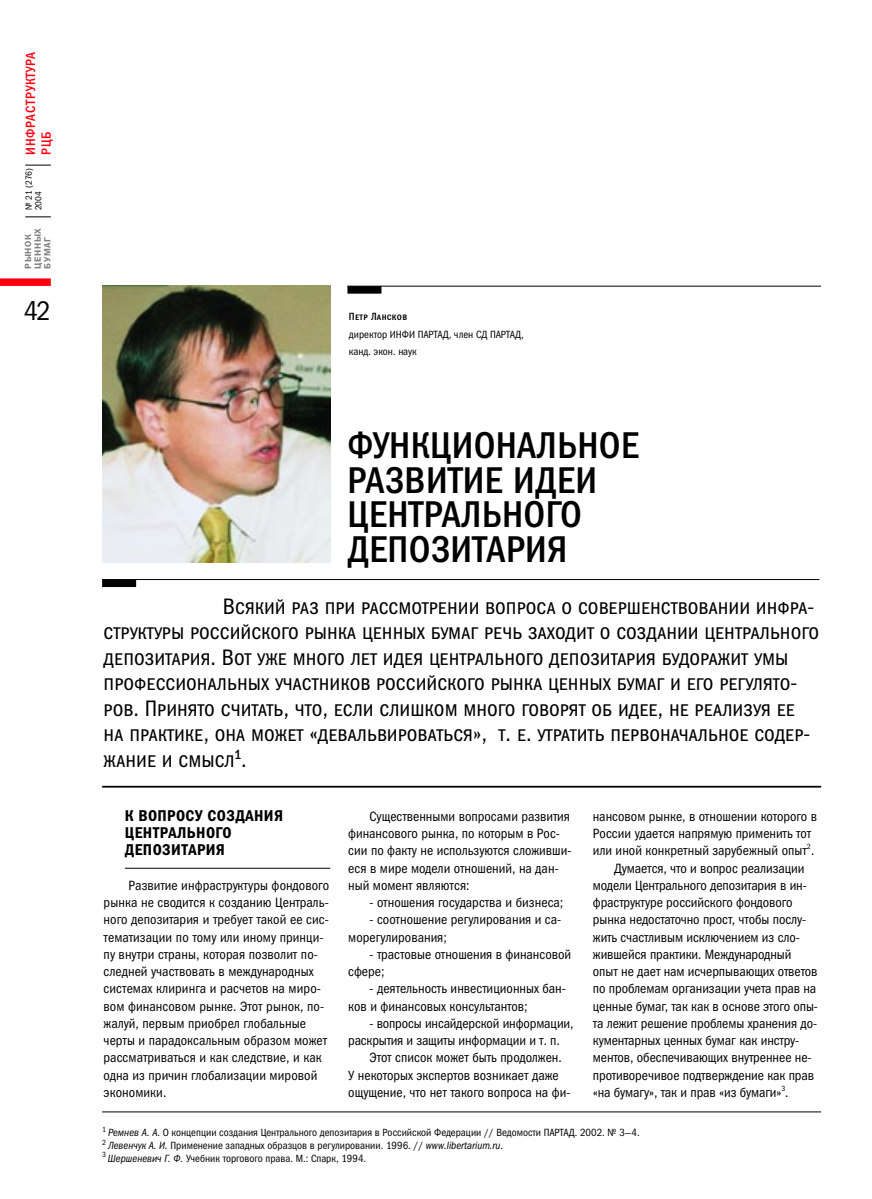
<style>
.page{position:relative;width:872px;height:1199px;background:#fff}
.page>*{position:absolute;margin:0;border:0;box-sizing:border-box;transform-origin:0 0}
.t1{font:37.5px/34.5px "Franklin Gothic Medi Cond C";letter-spacing:.01em;color:#000}
.t2{font:27px "Franklin Gothic Book Cond C";color:#000}
.t3{font:22.5px/25.5px "Franklin Gothic Book Cond SCC";color:#000}
.t4{font:15.75px/17.2px "Franklin Gothic Demi Cond C";letter-spacing:.025em;color:#000}
.t5{font:13.5px/17.2px "Franklin Gothic Book Cond C";color:#000}
.t6{font:13.5px/15.8px "Franklin Gothic Medi Cond C";letter-spacing:.055em;color:#ff000f}
.t7{font:10.5px/12.8px "Franklin Gothic Book Cond C";color:#000}
.t8{font:10.5px "Franklin Gothic Medi Cond SCC";letter-spacing:.025em;color:#000}
.t9{font:9px/9.8px "Franklin Gothic Demi C";letter-spacing:.06em;color:#808080}
.t10{font:9px/9.8px "Franklin Gothic Book Cond C";color:#000}
.s1{font-style:italic}
</style>
<div class="page">
<div style="left:0;top:278px;width:51px;height:8px;background:#ff000f"></div>
<svg style="left:25px;top:217px;width:26px;height:1px"></svg>
<svg style="left:25px;top:165px;width:26px;height:1px"></svg>
<img style="left:102px;top:286px;width:228px;height:276px">
<hr style="left:125px;top:868px;width:205px;height:1px;background:#000">
<hr style="left:102px;top:785px;width:719px;height:2px;background:#000">
<div style="left:102px;top:579px;width:34px;height:8px;background:#000"></div>
<hr style="left:102px;top:579px;width:717px;height:1px;background:#000">
<div style="left:347px;top:286px;width:34px;height:8px;background:#000"></div>
<hr style="left:347px;top:286px;width:474px;height:1px;background:#000">
<hr style="left:102px;top:1111px;width:719px;height:1px;background:#000">
<p class="t6" style="left:24px;top:154px;width:104px;rotate:-90deg">ИНФРАСТРУКТУРА<br>РЦБ</p>
<p class="t10" style="left:25px;top:210px;width:44px;rotate:-90deg">№ 21 (276)<br>2004</p>
<p class="t9" style="left:24px;top:269px;width:42px;rotate:-90deg">РЫНОК<br>ЦЕННЫХ<br>БУМАГ</p>
<h2 class="t2" style="left:24px;top:301px;width:29px">42</h2>
<p class="t8" style="left:349px;top:311px;width:60px">Петр Лансков</p>
<p class="t7" style="left:349px;top:326px;width:176px;line-height:17.2px">директор ИНФИ ПАРТАД, член СД ПАРТАД, канд. экон. наук</p>
<h1 class="t1" style="left:347px;top:432px;width:293px">ФУНКЦИОНАЛЬНОЕ<br>РАЗВИТИЕ ИДЕИ<br>ЦЕНТРАЛЬНОГО<br>ДЕПОЗИТАРИЯ</h1>
<p class="t3" style="left:104px;top:593px;width:717px;text-indent:119px">Всякий раз при рассмотрении вопроса о совершенствовании инфра&shy;структуры российского рынка ценных бумаг речь заходит о создании центрального депозитария. Вот уже много лет идея центрального депозитария будоражит умы профессиональных участников российского рынка ценных бумаг и его регулято&shy;ров. Принято считать, что, если слишком много говорят об идее, не реализуя ее на практике, она может «девальвироваться», т. е. утратить первоначальное содер&shy;жание и смысл<sup>1</sup>.</p>
<p class="t4" style="left:125px;top:808px;width:160px">К ВОПРОСУ СОЗДАНИЯ<br>ЦЕНТРАЛЬНОГО<br>ДЕПОЗИТАРИЯ</p>
<p class="t5" style="left:104px;top:878px;width:227px;text-indent:25px">Развитие инфраструктуры фондового рынка не сводится к созданию Централь&shy;ного депозитария и требует такой ее сис&shy;тематизации по тому или иному принци&shy;пу внутри страны, которая позволит по&shy;следней участвовать в международных системах клиринга и расчетов на миро&shy;вом финансовом рынке. Этот рынок, по&shy;жалуй, первым приобрел глобальные черты и парадоксальным образом может рассматриваться и как следствие, и как одна из причин глобализации мировой экономики.</p>
<p class="t5" style="left:348px;top:809px;width:225px;text-indent:21px">Существенными вопросами развития финансового рынка, по которым в Рос&shy;сии по факту не используются сложивши&shy;еся в мире модели отношений, на дан&shy;ный момент являются:</p>
<p class="t5" style="left:369px;top:895px;width:195px">- отношения государства и бизнеса;</p>
<p class="t5" style="left:348px;top:912px;width:214px;text-indent:21px">- соотношение регулирования и са&shy;морегулирования;</p>
<p class="t5" style="left:348px;top:947px;width:224px;text-indent:21px">- трастовые отношения в финансовой сфере;</p>
<p class="t5" style="left:348px;top:981px;width:219px;text-indent:21px">- деятельность инвестиционных бан&shy;ков и финансовых консультантов;</p>
<p class="t5" style="left:348px;top:1016px;width:227px;text-indent:21px">- вопросы инсайдерской информации, раскрытия и защиты информации и т. п.</p>
<p class="t5" style="left:348px;top:1050px;width:224px;text-indent:21px">Этот список может быть продолжен.<br>У некоторых экспертов возникает даже ощущение, что нет такого вопроса на фи-</p>
<p class="t5" style="left:593px;top:809px;width:226px">нансовом рынке, в отношении которого в</p>
<p class="t5" style="left:593px;top:826px;width:220px">России удается напрямую применить тот</p>
<p class="t5" style="left:593px;top:843px;width:223px">или иной конкретный зарубежный опыт<sup>2</sup>.</p>
<p class="t5" style="left:614px;top:860px;width:192px">Думается, что и вопрос реализации</p>
<p class="t5" style="left:593px;top:878px;width:215px">модели Центрального депозитария в ин-</p>
<p class="t5" style="left:593px;top:895px;width:201px">фраструктуре российского фондового</p>
<p class="t5" style="left:593px;top:912px;width:215px">рынка недостаточно прост, чтобы послу-</p>
<p class="t5" style="left:593px;top:929px;width:208px">жить счастливым исключением из сло-</p>
<p class="t5" style="left:593px;top:947px;width:200px">жившейся практики. Международный</p>
<p class="t5" style="left:593px;top:964px;width:226px">опыт не дает нам исчерпывающих ответов</p>
<p class="t5" style="left:593px;top:981px;width:225px">по проблемам организации учета прав на</p>
<p class="t5" style="left:593px;top:998px;width:226px">ценные бумаг, так как в основе этого опы-</p>
<p class="t5" style="left:593px;top:1016px;width:226px">та лежит решение проблемы хранения до-</p>
<p class="t5" style="left:593px;top:1033px;width:208px">кументарных ценных бумаг как инстру-</p>
<p class="t5" style="left:593px;top:1050px;width:220px">ментов, обеспечивающих внутреннее не-</p>
<p class="t5" style="left:593px;top:1067px;width:223px">противоречивое подтверждение как прав</p>
<p class="t5" style="left:593px;top:1085px;width:197px">«на бумагу», так и прав «из бумаги»<sup>3</sup>.</p>
<p class="t7" style="left:102px;top:1127px;width:539px"><sup>1</sup> <span class="s1">Ремнев А. А</span>. О концепции создания Центрального депозитария в Российской Федерации // Ведомости ПАРТАД. 2002. № 3—4.<br><sup>2</sup> <span class="s1">Левенчук А. И.</span> Применение западных образцов в регулировании. 1996. // <span class="s1">www.libertarium.ru</span>.<br><sup>3</sup> <span class="s1">Шершеневич Г. Ф.</span> Учебник торгового права. М.: Спарк, 1994.</p>
</div>
